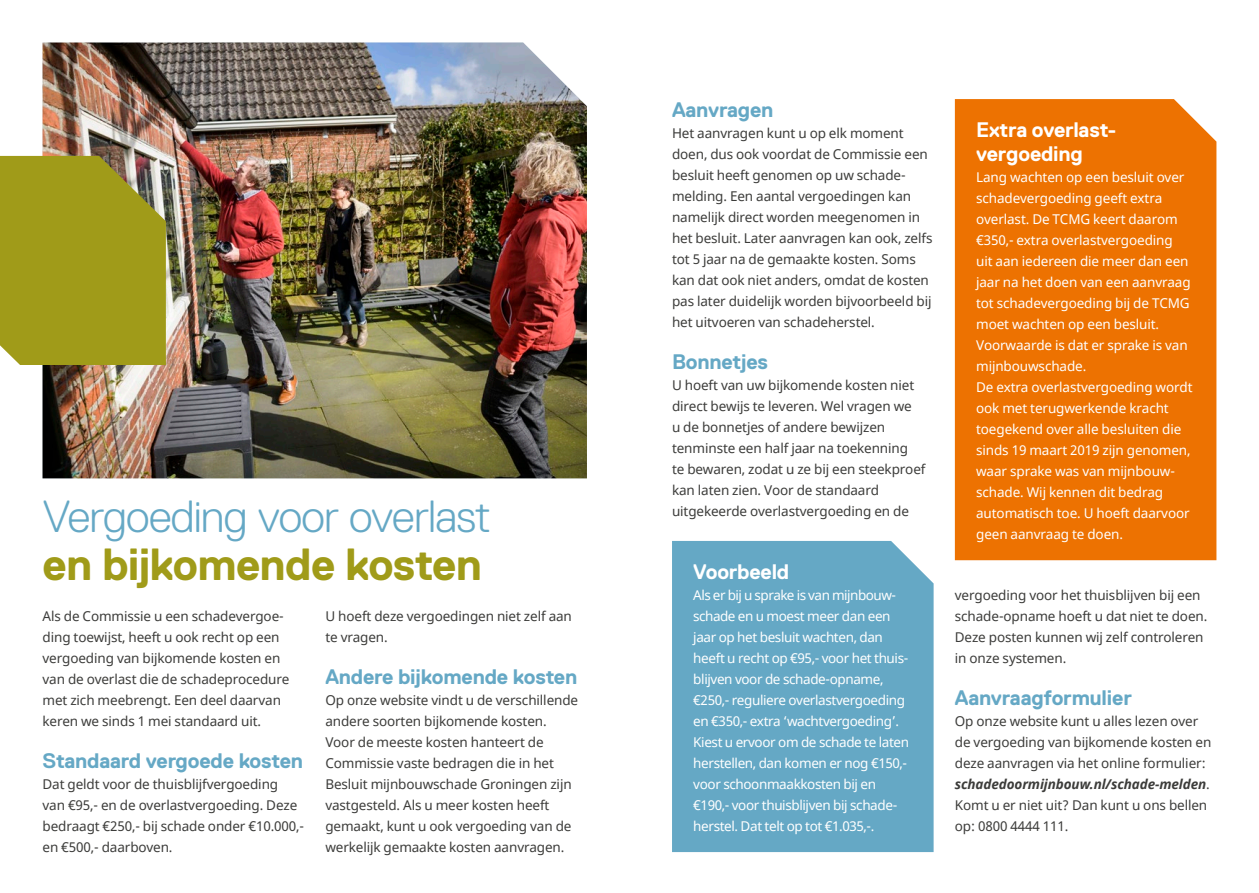
<style>
.page{position:relative;width:1259px;height:893px;background:#fff}
.page>*{position:absolute;margin:0;border:0;box-sizing:border-box;transform-origin:0 0}
.t1{font:300 45px "Replica";letter-spacing:-.02em;color:#65a8c5}
.t2{font:700 45px "Replica";letter-spacing:-.015em;color:#a09b19}
.t3{font:700 21px "Replica";letter-spacing:-.01em;color:#65a8c5}
.t4{font:700 21px/24px "Replica";letter-spacing:-.01em;color:#fff}
.t5{font:13.5px/21px "Noto Sans";letter-spacing:-.01em;color:#3c3c3a}
.t6{font:13.5px/21px "Noto Sans";letter-spacing:-.01em;color:#fff}
.t7{font:13.5px/21px "Noto Sans";letter-spacing:-.03em;color:#fff}
.s1{font-weight:700;font-style:italic}
</style>
<div class="page">
<img style="left:43px;top:43px;width:544px;height:435px">
<div style="left:0;top:156px;width:166px;height:209px;background:#a09b19"></div>
<div style="left:672px;top:541px;width:261px;height:311px;background:#65a8c5"></div>
<div style="left:955px;top:99px;width:261px;height:461px;background:#ed7201"></div>
<h1 class="t1" style="left:43px;top:491px;width:450px">Vergoeding voor overlast</h1>
<h1 class="t2" style="left:43px;top:539px;width:441px">en bijkomende kosten</h1>
<p class="t5" style="left:43px;top:606px;width:248px">Als de Commissie u een schadevergoe&shy;ding toewijst, heeft u ook recht op een vergoeding van bijkomende kosten en van de overlast die de schadeprocedure met zich meebrengt. Een deel daarvan keren we sinds 1 mei standaard uit.</p>
<h2 class="t3" style="left:43px;top:749px;width:262px">Standaard vergoede kosten</h2>
<p class="t5" style="left:43px;top:774px;width:263px">Dat geldt voor de thuisblijfvergoeding van €95,- en de overlastvergoeding. Deze bedraagt €250,- bij schade onder €10.000,- en €500,- daarboven.</p>
<p class="t5" style="left:325px;top:606px;width:248px">U hoeft deze vergoedingen niet zelf aan te vragen.</p>
<h2 class="t3" style="left:325px;top:665px;width:253px">Andere bijkomende kosten</h2>
<p class="t5" style="left:325px;top:690px;width:254px">Op onze website vindt u de verschillende andere soorten bijkomende kosten.<br>Voor de meeste kosten hanteert de Commissie vaste bedragen die in het Besluit mijnbouwschade Groningen zijn vastgesteld. Als u meer kosten heeft gemaakt, kunt u ook vergoeding van de werkelijk gemaakte kosten aanvragen.</p>
<h2 class="t3" style="left:672px;top:98px;width:103px">Aanvragen</h2>
<p class="t5" style="left:672px;top:123px;width:262px">Het aanvragen kunt u op elk moment doen, dus ook voordat de Commissie een besluit heeft genomen op uw schade&shy;melding. Een aantal vergoedingen kan namelijk direct worden meegenomen in het besluit. Later aanvragen kan ook, zelfs tot 5 jaar na de gemaakte kosten. Soms kan dat ook niet anders, omdat de kosten pas later duidelijk worden bijvoorbeeld bij het uitvoeren van schadeherstel.</p>
<h2 class="t3" style="left:672px;top:350px;width:98px">Bonnetjes</h2>
<p class="t5" style="left:672px;top:375px;width:255px">U hoeft van uw bijkomende kosten niet direct bewijs te leveren. Wel vragen we<br>u de bonnetjes of andere bewijzen tenminste een half jaar na toekenning<br>te bewaren, zodat u ze bij een steekproef kan laten zien. Voor de standaard uitgekeerde overlastvergoeding en de</p>
<h2 class="t4" style="left:693px;top:559px;width:97px">Voorbeeld</h2>
<p class="t7" style="left:693px;top:585px;width:217px">Als er bij u sprake is van mijnbouw&shy;schade en u moest meer dan een jaar op het besluit wachten, dan heeft u recht op €95,- voor het thuis&shy;blijven voor de schade-opname, €250,- reguliere overlastvergoeding en €350,- extra ‘wachtvergoeding’.<br>Kiest u ervoor om de schade te laten herstellen, dan komen er nog €150,- voor schoonmaakkosten bij en €190,- voor thuisblijven bij schade&shy;herstel. Dat telt op tot €1.035,-.</p>
<h2 class="t4" style="left:976px;top:118px;width:142px">Extra overlast&shy;vergoeding</h2>
<p class="t6" style="left:976px;top:167px;width:218px">Lang wachten op een besluit over schadevergoeding geeft extra overlast. De TCMG keert daarom €350,- extra overlastvergoeding uit aan iedereen die meer dan een jaar na het doen van een aanvraag tot schadevergoeding bij de TCMG moet wachten op een besluit.<br>Voorwaarde is dat er sprake is van mijnbouwschade.<br>De extra overlastvergoeding wordt ook met terugwerkende kracht toegekend over alle besluiten die sinds 19 maart 2019 zijn genomen, waar sprake was van mijnbouw&shy;schade. Wij kennen dit bedrag automatisch toe. U hoeft daarvoor geen aanvraag te doen.</p>
<p class="t5" style="left:955px;top:585px;width:254px">vergoeding voor het thuisblijven bij een schade-opname hoeft u dat niet te doen.<br>Deze posten kunnen wij zelf controleren in onze systemen.</p>
<h2 class="t3" style="left:955px;top:686px;width:179px">Aanvraagformulier</h2>
<p class="t5" style="left:955px;top:711px;width:258px">Op onze website kunt u alles lezen over de vergoeding van bijkomende kosten en deze aanvragen via het online formulier: <span class="s1">schadedoormijnbouw.nl/schade-melden</span>.<br>Komt u er niet uit? Dan kunt u ons bellen op: 0800 4444 111.</p>
</div>
